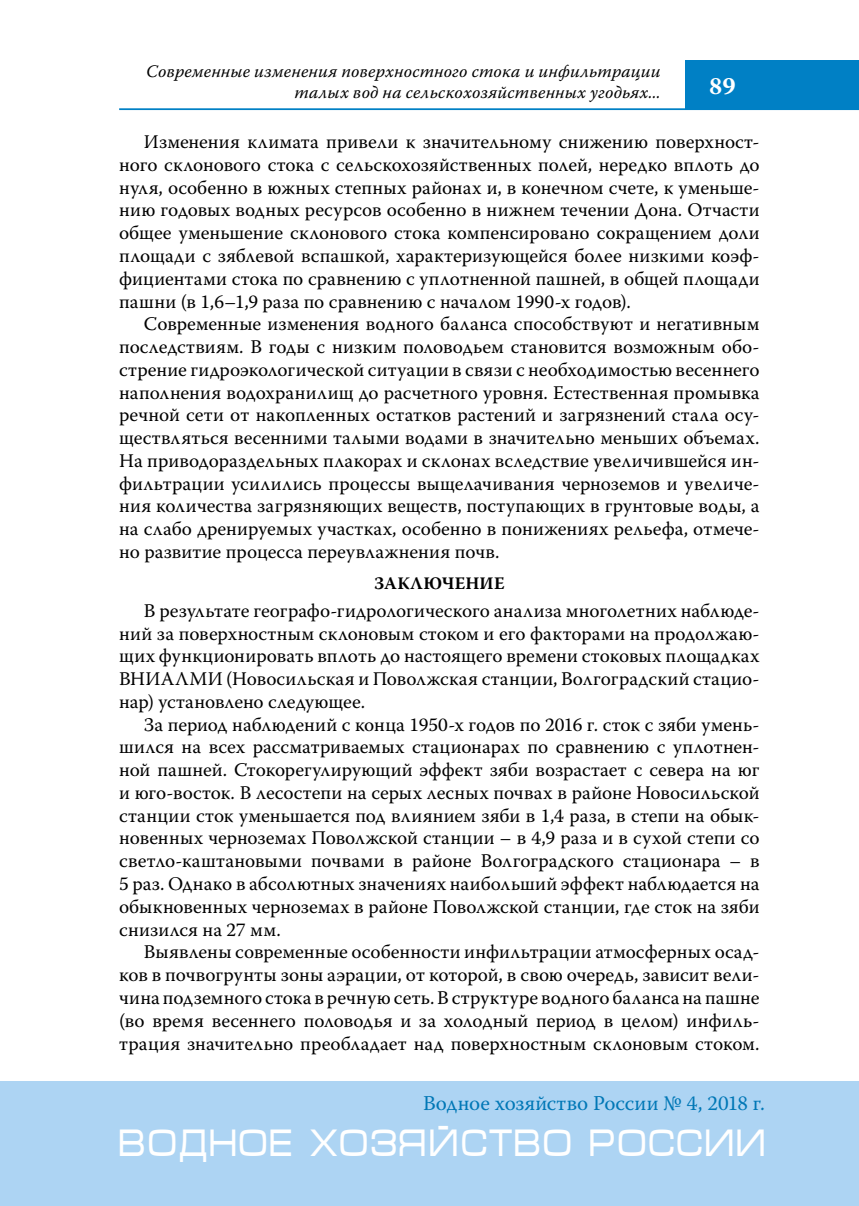
<style>
.page{position:relative;width:859px;height:1206px;background:#fff}
.page>*{position:absolute;margin:0;border:0;box-sizing:border-box;transform-origin:0 0}
.t1{font:38.5px "Micra";color:#fff;scale:.81 1}
.t2{font:700 24.5px "Warnock Pro";color:#fff}
.t3{font:21px "Warnock Pro";color:#0077b6}
.t4{font:19.25px/22.8px "Warnock Pro";color:#000;text-align:justify}
.t5{font:italic 17.5px/21px "Warnock Pro";letter-spacing:.01em;color:#000;text-align:right}
.t6{font:700 17.5px "Warnock Pro";letter-spacing:.02em;color:#000}
</style>
<div class="page">
<hr style="left:119px;top:108px;width:739px;height:2px;background:#0080c5">
<div style="left:685px;top:60px;width:173px;height:50px;background:#0080c5"></div>
<div style="left:0;top:1081px;width:858px;height:124px;background:#add4f3"></div>
<p class="t5" style="left:146px;top:60px;width:516px">Современные изменения поверхностного стока и инфильтрации талых вод на сельскохозяйственных угодьях...</p>
<p class="t2" style="left:708px;top:71px;width:28px">89</p>
<p class="t4" style="left:119px;top:130px;width:641px;text-indent:25px">Изменения климата привели к значительному снижению поверхност&shy;ного склонового стока с сельскохозяйственных полей, нередко вплоть до нуля, особенно в южных степных районах и, в конечном счете, к уменьше&shy;нию годовых водных ресурсов особенно в нижнем течении Дона. Отчасти общее уменьшение склонового стока компенсировано сокращением доли площади с зяблевой вспашкой, характеризующейся более низкими коэф&shy;фициентами стока по сравнению с уплотненной пашней, в общей площади пашни (в 1,6–1,9 раза по сравнению с началом 1990-х годов).</p>
<p class="t4" style="left:119px;top:312px;width:641px;text-indent:25px">Современные изменения водного баланса способствуют и негативным последствиям. В годы с низким половодьем становится возможным обо&shy;стрение гидроэкологической ситуации в связи с необходимостью весеннего наполнения водохранилищ до расчетного уровня. Естественная промывка речной сети от накопленных остатков растений и загрязнений стала осу&shy;ществляться весенними талыми водами в значительно меньших объемах.<br>На приводораздельных плакорах и склонах вследствие увеличившейся ин&shy;фильтрации усилились процессы выщелачивания черноземов и увеличе&shy;ния количества загрязняющих веществ, поступающих в грунтовые воды, а на слабо дренируемых участках, особенно в понижениях рельефа, отмече&shy;но развитие процесса переувлажнения почв.</p>
<p class="t6" style="left:374px;top:572px;width:132px">ЗАКЛЮЧЕНИЕ</p>
<p class="t4" style="left:119px;top:599px;width:641px;text-indent:25px">В результате географо-гидрологического анализа многолетних наблюде&shy;ний за поверхностным склоновым стоком и его факторами на продолжаю&shy;щих функционировать вплоть до настоящего времени стоковых площадках ВНИАЛМИ (Новосильская и Поволжская станции, Волгоградский стацио&shy;нар) установлено следующее.</p>
<p class="t4" style="left:119px;top:712px;width:642px;text-indent:25px">За период наблюдений с конца 1950-х годов по 2016 г. сток с зяби умень&shy;шился на всех рассматриваемых стационарах по сравнению с уплотнен&shy;ной пашней. Стокорегулирующий эффект зяби возрастает с севера на юг и юго-восток. В лесостепи на серых лесных почвах в районе Новосильской станции сток уменьшается под влиянием зяби в 1,4 раза, в степи на обык&shy;новенных черноземах Поволжской станции – в 4,9 раза и в сухой степи со светло-каштановыми почвами в районе Волгоградского стационара – в 5 раз. Однако в абсолютных значениях наибольший эффект наблюдается на обыкновенных черноземах в районе Поволжской станции, где сток на зяби снизился на 27 мм.</p>
<p class="t4" style="left:119px;top:940px;width:641px;text-indent:25px">Выявлены современные особенности инфильтрации атмосферных осад&shy;ков в почвогрунты зоны аэрации, от которой, в свою очередь, зависит вели&shy;чина подземного стока в речную сеть. В структуре водного баланса на пашне (во время весеннего половодья и за холодный период в целом) инфиль&shy;трация значительно преобладает над поверхностным склоновым стоком.</p>
<p class="t3" style="left:423px;top:1090px;width:343px">Водное хозяйство России № 4, 2018 г.</p>
<h1 class="t1" style="left:119px;top:1122px;width:801px">ВОДНОЕ ХОЗЯЙСТВО РОССИИ</h1>
</div>
